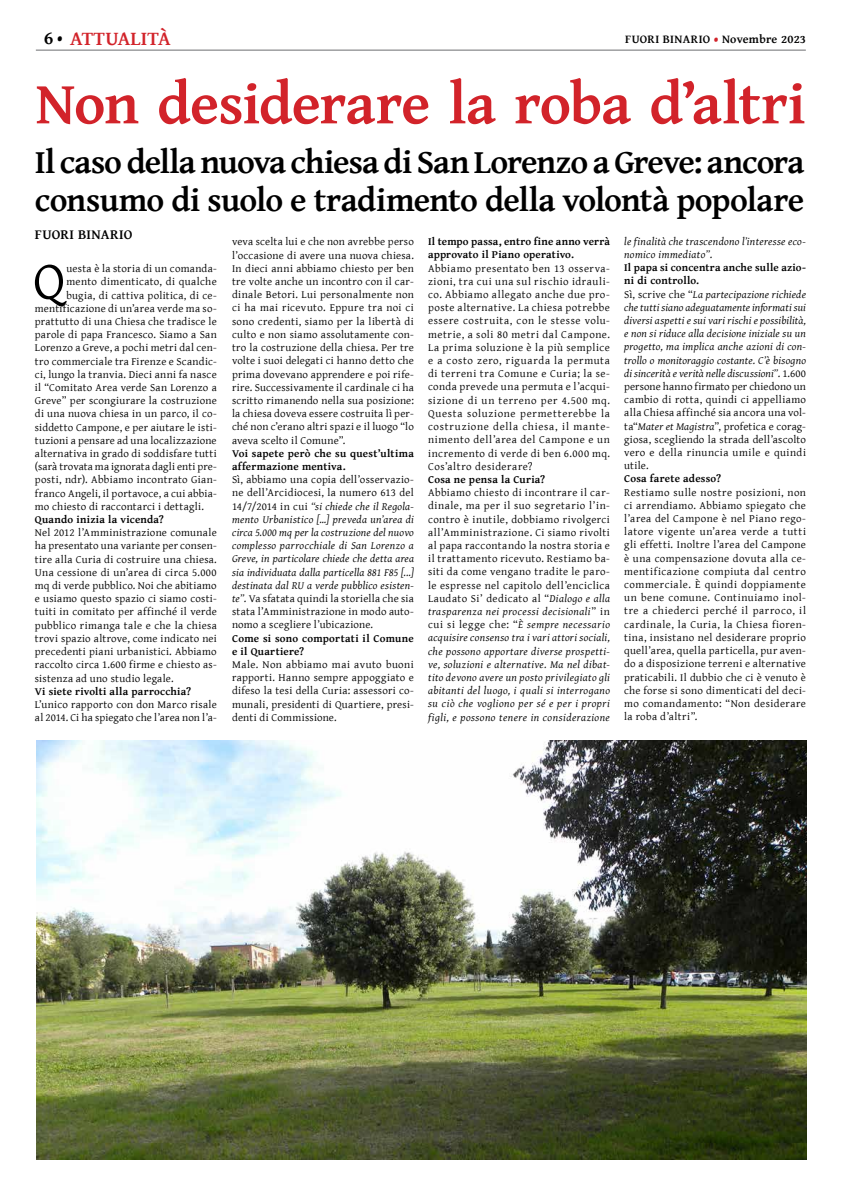
<style>
.page{position:relative;width:842px;height:1191px;background:#fff}
.page>*{position:absolute;margin:0;border:0;box-sizing:border-box;transform-origin:0 0}
.t1{font:700 60px "Gentium Basic";letter-spacing:-.015em;color:#d2232a}
.t2{font:53.9px "Gentium Basic";color:#000}
.t3{font:700 34px/38px "Gentium Basic";letter-spacing:-.025em;color:#000}
.t4{font:700 20px "Gentium Basic";letter-spacing:.005em;color:#d2232a}
.t5{font:700 14px "Gentium Basic";letter-spacing:.015em;color:#000}
.t6{font:700 12px "Gentium Basic";letter-spacing:.02em;color:#000}
.t7{font:11px/13.2px "Gentium Basic";letter-spacing:.02em;color:#000;text-align:justify}
.t8{font:italic 11px/13.2px "Gentium Basic";letter-spacing:.02em;color:#000;text-align:justify}
.t9{font:700 11px/13.2px "Gentium Basic";letter-spacing:.02em;color:#000}
.s1{font-size:19px;color:#000}
.s2{font-weight:400;color:#000}
.s3{font-size:17px;color:#d2232a}
.s4{font-style:normal}
.s5{font-weight:700;font-style:normal}
</style>
<div class="page">
<hr style="left:36px;top:50px;width:770px;height:1px;background:#6d6e71">
<img style="left:36px;top:740px;width:770px;height:419px">
<h3 class="t4" style="left:44px;top:24px;width:128px"><span class="s1">6</span> <span class="s2">•</span> ATTUALITÀ</h3>
<p class="t6" style="left:625px;top:30px;width:182px">FUORI BINARIO <span class="s3">•</span> Novembre 2023</p>
<h1 class="t1" style="left:36px;top:59px;width:772px">Non desiderare la roba d’altri</h1>
<h3 class="t3" style="left:35px;top:142px;width:771px">Il caso della nuova chiesa di San Lorenzo a Greve: ancora consumo di suolo e tradimento della volontà popolare</h3>
<p class="t5" style="left:35px;top:224px;width:99px">FUORI BINARIO</p>
<h2 class="t2" style="left:33px;top:241px;width:34px">Q</h2>
<p class="t7" style="left:66px;top:262px;width:152px">uesta è la storia di un comanda-</p>
<p class="t7" style="left:66px;top:275px;width:152px">mento dimenticato, di qualche</p>
<p class="t7" style="left:66px;top:288px;width:152px">bugia, di cattiva politica, di ce-</p>
<p class="t7" style="left:35px;top:301px;width:183px">mentificazione di un’area verde ma so-</p>
<p class="t7" style="left:35px;top:314px;width:183px">prattutto di una Chiesa che tradisce le</p>
<p class="t7" style="left:35px;top:328px;width:183px">parole di papa Francesco. Siamo a San</p>
<p class="t7" style="left:35px;top:341px;width:183px">Lorenzo a Greve, a pochi metri dal cen-</p>
<p class="t7" style="left:35px;top:354px;width:183px">tro commerciale tra Firenze e Scandic-</p>
<p class="t7" style="left:35px;top:367px;width:183px">ci, lungo la tranvia. Dieci anni fa nasce</p>
<p class="t7" style="left:35px;top:380px;width:183px">il “Comitato Area verde San Lorenzo a</p>
<p class="t7" style="left:35px;top:394px;width:183px">Greve” per scongiurare la costruzione</p>
<p class="t7" style="left:35px;top:407px;width:183px">di una nuova chiesa in un parco, il co-</p>
<p class="t7" style="left:35px;top:420px;width:183px">siddetto Campone, e per aiutare le isti-</p>
<p class="t7" style="left:35px;top:433px;width:183px">tuzioni a pensare ad una localizzazione</p>
<p class="t7" style="left:35px;top:446px;width:183px">alternativa in grado di soddisfare tutti</p>
<p class="t7" style="left:35px;top:460px;width:183px">(sarà trovata ma ignorata dagli enti pre-</p>
<p class="t7" style="left:35px;top:473px;width:183px">posti, ndr). Abbiamo incontrato Gian-</p>
<p class="t7" style="left:35px;top:486px;width:183px">franco Angeli, il portavoce, a cui abbia-</p>
<p class="t7" style="left:35px;top:499px;width:170px">mo chiesto di raccontarci i dettagli.</p>
<p class="t9" style="left:35px;top:512px;width:131px">Quando inizia la vicenda?</p>
<p class="t7" style="left:35px;top:526px;width:183px">Nel 2012 l’Amministrazione comunale ha presentato una variante per consen&shy;tire alla Curia di costruire una chiesa.<br>Una cessione di un’area di circa 5.000 mq di verde pubblico. Noi che abitiamo e usiamo questo spazio ci siamo costi&shy;tuiti in comitato per affinché il verde pubblico rimanga tale e che la chiesa trovi spazio altrove, come indicato nei precedenti piani urbanistici. Abbiamo raccolto circa 1.600 firme e chiesto as&shy;sistenza ad uno studio legale.</p>
<p class="t9" style="left:35px;top:684px;width:158px">Vi siete rivolti alla parrocchia?</p>
<p class="t7" style="left:35px;top:697px;width:183px">L’unico rapporto con don Marco risale al 2014. Ci ha spiegato che l’area non l’a-</p>
<p class="t7" style="left:232px;top:235px;width:183px">veva scelta lui e che non avrebbe perso l’occasione di avere una nuova chiesa.<br>In dieci anni abbiamo chiesto per ben tre volte anche un incontro con il car&shy;dinale Betori. Lui personalmente non ci ha mai ricevuto. Eppure tra noi ci sono credenti, siamo per la libertà di culto e non siamo assolutamente con&shy;tro la costruzione della chiesa. Per tre volte i suoi delegati ci hanno detto che prima dovevano apprendere e poi rife&shy;rire. Successivamente il cardinale ci ha scritto rimanendo nella sua posizione: la chiesa doveva essere costruita lì per&shy;ché non c’erano altri spazi e il luogo “lo aveva scelto il Comune”.</p>
<p class="t9" style="left:232px;top:446px;width:183px">Voi sapete però che su quest’ultima affermazione mentiva.</p>
<p class="t8" style="left:232px;top:472px;width:183px"><span class="s4">Sì, abbiamo una copia dell’osservazio&shy;ne dell’Arcidiocesi, la numero 613 del 14/7/2014 in cui</span> “si chiede che il Regola&shy;mento Urbanistico […] preveda un’area di circa 5.000 mq per la costruzione del nuovo complesso parrocchiale di San Lorenzo a Greve, in particolare chiede che detta area sia individuata dalla particella 881 F85 [...] destinata dal RU a verde pubblico esisten&shy;te”<span class="s4">. Va sfatata quindi la storiella che sia stata l’Amministrazione in modo auto&shy;nomo a scegliere l’ubicazione.</span></p>
<p class="t9" style="left:232px;top:631px;width:183px">Come si sono comportati il Comune e il Quartiere?</p>
<p class="t7" style="left:232px;top:657px;width:183px">Male. Non abbiamo mai avuto buoni rapporti. Hanno sempre appoggiato e difeso la tesi della Curia: assessori co&shy;munali, presidenti di Quartiere, presi&shy;denti di Commissione.</p>
<p class="t9" style="left:428px;top:235px;width:183px">Il tempo passa, entro fine anno verrà approvato il Piano operativo.</p>
<p class="t7" style="left:428px;top:261px;width:183px">Abbiamo presentato ben 13 osserva&shy;zioni, tra cui una sul rischio idrauli&shy;co. Abbiamo allegato anche due pro&shy;poste alternative. La chiesa potrebbe essere costruita, con le stesse volu&shy;metrie, a soli 80 metri dal Campone.<br>La prima soluzione è la più semplice e a costo zero, riguarda la permuta di terreni tra Comune e Curia; la se&shy;conda prevede una permuta e l’acqui&shy;sizione di un terreno per 4.500 mq.<br>Questa soluzione permetterebbe la costruzione della chiesa, il mante&shy;nimento dell’area del Campone e un incremento di verde di ben 6.000 mq.<br>Cos’altro desiderare?</p>
<p class="t9" style="left:428px;top:472px;width:119px">Cosa ne pensa la Curia?</p>
<p class="t8" style="left:428px;top:485px;width:183px"><span class="s4">Abbiamo chiesto di incontrare il car&shy;dinale, ma per il suo segretario l’in&shy;contro è inutile, dobbiamo rivolgerci all’Amministrazione. Ci siamo rivolti al papa raccontando la nostra storia e il trattamento ricevuto. Restiamo ba&shy;siti da come vengano tradite le paro&shy;le espresse nel capitolo dell’enciclica Laudato Si’ dedicato al “</span>Dialogo e alla trasparenza nei processi decisionali<span class="s4">” in cui si legge che: “</span>È sempre necessario acquisire consenso tra i vari attori sociali, che possono apportare diverse prospetti&shy;ve, soluzioni e alternative. Ma nel dibat&shy;tito devono avere un posto privilegiato gli abitanti del luogo, i quali si interrogano su ciò che vogliono per sé e per i propri figli, e possono tenere in considerazione</p>
<p class="t8" style="left:624px;top:234px;width:183px;text-align:left">le finalità che trascendono l’interesse eco&shy;nomico immediato”<span class="s4">.<br></span><span class="s5">Il papa si concentra anche sulle azio&shy;ni di controllo.<br></span><span class="s4">Sì, scrive che “</span>La partecipazione richiede che tutti siano adeguatamente informati sui diversi aspetti e sui vari rischi e possibilità, e non si riduce alla decisione iniziale su un progetto, ma implica anche azioni di con&shy;trollo o monitoraggio costante. C’è bisogno di sincerità e verità nelle discussioni”<span class="s4">. 1.600 persone hanno firmato per chiedono un cambio di rotta, quindi ci appelliamo alla Chiesa affinché sia ancora una vol&shy;ta“</span>Mater et Magistra<span class="s4">”, profetica e corag&shy;giosa, scegliendo la strada dell’ascolto vero e della rinuncia umile e quindi utile.</span></p>
<p class="t9" style="left:624px;top:472px;width:98px">Cosa farete adesso?</p>
<p class="t7" style="left:624px;top:485px;width:183px">Restiamo sulle nostre posizioni, non ci arrendiamo. Abbiamo spiegato che l’area del Campone è nel Piano rego&shy;latore vigente un’area verde a tutti gli effetti. Inoltre l’area del Campone è una compensazione dovuta alla ce&shy;mentificazione compiuta dal centro commerciale. È quindi doppiamente un bene comune. Continuiamo inol&shy;tre a chiederci perché il parroco, il cardinale, la Curia, la Chiesa fioren&shy;tina, insistano nel desiderare proprio quell’area, quella particella, pur aven&shy;do a disposizione terreni e alternative praticabili. Il dubbio che ci è venuto è che forse si sono dimenticati del deci&shy;mo comandamento: “Non desiderare la roba d’altri”.</p>
</div>
